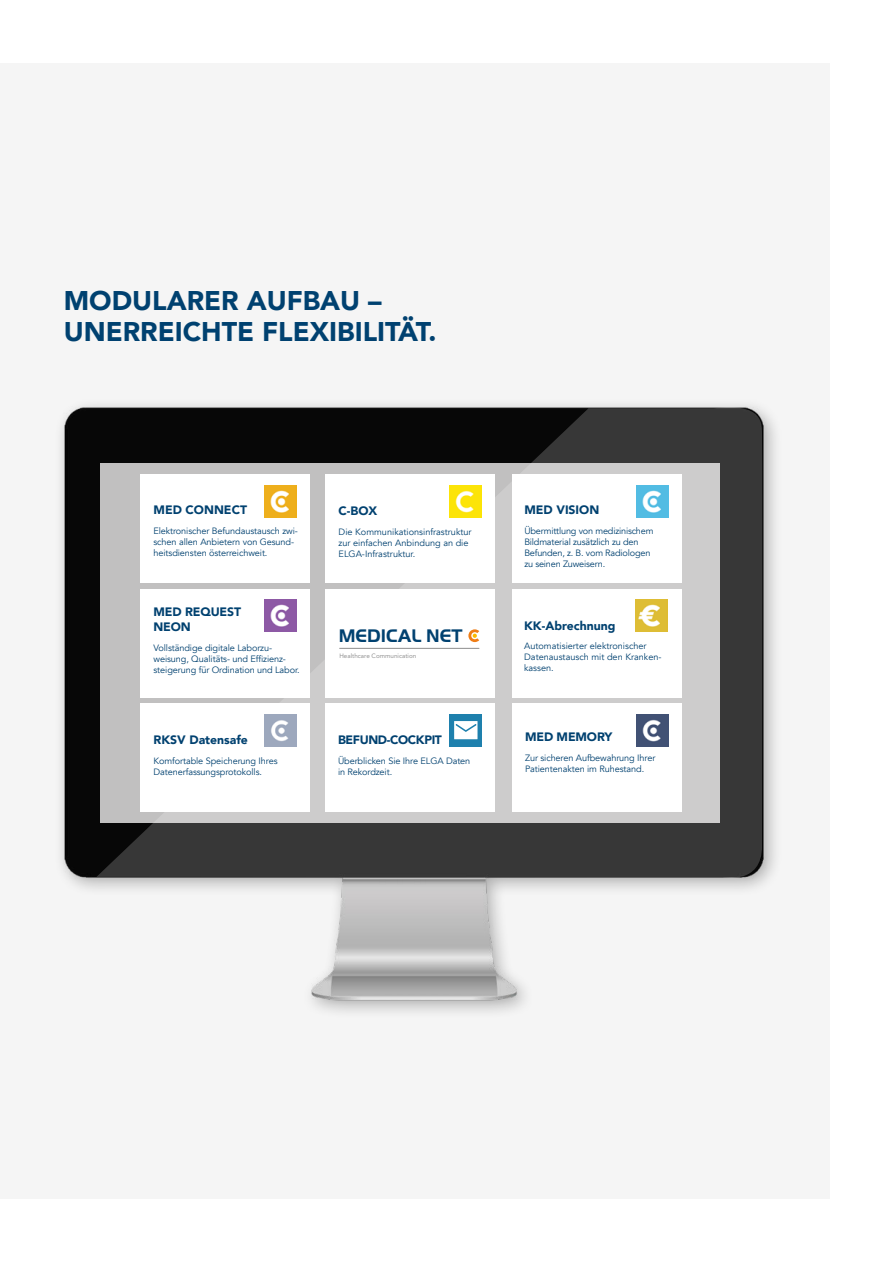
<style>
.page{position:relative;width:893px;height:1263px;background:#fff}
.page>*{position:absolute;margin:0;border:0;box-sizing:border-box;transform-origin:0 0}
.t1{font:900 27px "Avenir";color:#004170}
.t2{font:700 18.9px "Handel Gothic Com";color:#004170}
.t3{font:900 12.15px/15px "Avenir";color:#004170}
.t4{font:900 12.15px "Avenir";letter-spacing:-.03em;color:#004170}
.t5{font:9.15px/10.9px "Avenir";letter-spacing:-.01em;color:#004170}
.t6{font:6.3px "Avenir LT Std";color:#929292}
</style>
<div class="page">
<div style="left:0;top:64px;width:829px;height:1135px;background:#f5f5f5"></div>
<img style="left:61px;top:405px;width:715px;height:607px">
<svg style="left:96px;top:405px;width:668px;height:474px;background:#686868"></svg>
<div style="left:140px;top:475px;width:170px;height:108px;background:#fff"></div>
<img style="left:265px;top:486px;width:32px;height:32px">
<div style="left:512px;top:474px;width:169px;height:108px;background:#fff"></div>
<img style="left:636px;top:486px;width:32px;height:32px">
<div style="left:140px;top:589px;width:170px;height:108px;background:#fff"></div>
<img style="left:265px;top:600px;width:32px;height:32px">
<div style="left:325px;top:703px;width:170px;height:109px;background:#fff"></div>
<div style="left:449px;top:714px;width:32px;height:32px;background:#1e80ad"></div>
<div style="left:140px;top:703px;width:170px;height:109px;background:#fff"></div>
<svg style="left:265px;top:714px;width:32px;height:32px"></svg>
<div style="left:512px;top:703px;width:169px;height:109px;background:#fff"></div>
<img style="left:636px;top:714px;width:32px;height:32px">
<div style="left:325px;top:589px;width:170px;height:108px;background:#fff"></div>
<hr style="left:339px;top:648px;width:140px;height:1px;background:#929292">
<svg style="left:468px;top:629px;width:11px;height:13px"></svg>
<div style="left:325px;top:475px;width:170px;height:108px;background:#fff"></div>
<img style="left:450px;top:485px;width:32px;height:32px">
<div style="left:512px;top:589px;width:169px;height:108px;background:#fff"></div>
<img style="left:636px;top:600px;width:32px;height:32px">
<svg style="left:454px;top:721px;width:23px;height:18px"></svg>
<p class="t1" style="left:64px;top:277px;width:319px">MODULARER AUFBAU –</p>
<p class="t1" style="left:64px;top:309px;width:374px">UNERREICHTE FLEXIBILITÄT.</p>
<p class="t3" style="left:153px;top:502px;width:95px">MED CONNECT</p>
<p class="t5" style="left:153px;top:525px;width:146px">Elektronischer Befundaustausch zwi&shy;schen allen Anbietern von Gesund&shy;heitsdiensten österreichweit.</p>
<p class="t3" style="left:153px;top:604px;width:89px">MED REQUEST<br>NEON</p>
<p class="t5" style="left:153px;top:642px;width:148px">Vollständige digitale Laborzu&shy;weisung, Qualitäts- und Effizienz&shy;steigerung für Ordination und Labor.</p>
<p class="t3" style="left:153px;top:732px;width:96px">RKSV Datensafe</p>
<p class="t5" style="left:153px;top:755px;width:126px">Komfortable Speicherung Ihres<br>Datenerfassungsprotokolls.</p>
<p class="t3" style="left:339px;top:503px;width:40px">C-BOX</p>
<p class="t5" style="left:339px;top:527px;width:134px">Die Kommunikationsinfrastruktur zur einfachen Anbindung an die<br>ELGA-Infrastruktur.</p>
<p class="t2" style="left:339px;top:625px;width:125px">MEDICAL NET</p>
<p class="t6" style="left:339px;top:652px;width:79px">Healthcare Communication</p>
<p class="t4" style="left:338px;top:729px;width:105px">BEFUND-COCKPIT</p>
<p class="t5" style="left:338px;top:755px;width:134px">Überblicken Sie Ihre ELGA Daten in Rekordzeit.</p>
<p class="t3" style="left:524px;top:502px;width:76px">MED VISION</p>
<p class="t5" style="left:524px;top:525px;width:131px">Übermittlung von medizinischem<br>Bildmaterial zusätzlich zu den<br>Befunden, z. B. vom Radiologen zu seinen Zuweisern.</p>
<p class="t3" style="left:524px;top:618px;width:93px">KK-Abrechnung</p>
<p class="t5" style="left:524px;top:641px;width:139px">Automatisierter elektronischer<br>Datenaustausch mit den Kranken&shy;kassen.</p>
<p class="t3" style="left:525px;top:729px;width:89px">MED MEMORY</p>
<p class="t5" style="left:525px;top:753px;width:132px">Zur sicheren Aufbewahrung Ihrer<br>Patientenakten im Ruhestand.</p>
</div>
